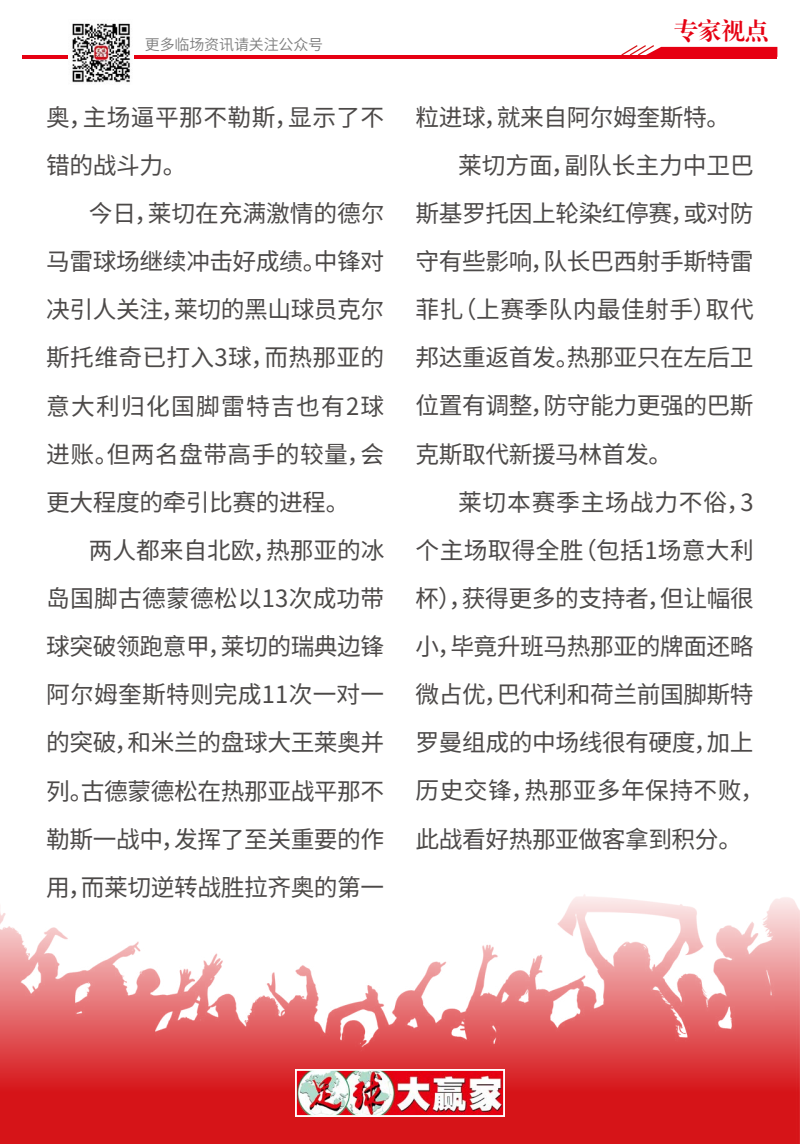
<style>
.page{position:relative;width:800px;height:1144px;background:#fff}
.page>*{position:absolute;margin:0;border:0;box-sizing:border-box;transform-origin:0 0}
.t1{font:23.75px/48.1px "Noto Sans Hans";letter-spacing:-.02em;color:#4c4948;text-align:justify}
.t2{font:23.75px/48.1px "Noto Sans Hans";letter-spacing:.015em;color:#4c4948}
.t3{font:23.75px "Noto Sans Hans";letter-spacing:.035em;color:#4c4948}
.t4{font:23.75px "CT Biao Song SJ";color:#e60012}
.t5{font:600 15px "Noto Sans Hans";letter-spacing:-.01em;color:#7d7d7d}
</style>
<div class="page">
<hr style="left:22px;top:55px;width:755px;height:4px;background:#e60012">
<svg style="left:621px;top:45px;width:156px;height:10px"></svg>
<img style="left:68px;top:23px;width:66px;height:60px">
<img style="left:0;top:894px;width:800px;height:250px">
<img style="left:298px;top:1072px;width:204px;height:42px">
<div style="left:295px;top:1069px;width:210px;height:48px;border:2px solid #fff"></div>
<p class="t5" style="left:145px;top:36px;width:180px">更多临场资讯请关注公众号</p>
<p class="t2" style="left:46px;top:94px;width:340px">奥，主场逼平那不勒斯，显示了不错的战斗力。</p>
<p class="t1" style="left:46px;top:190px;width:340px;text-indent:42px">今日，莱切在充满激情的德尔马雷球场继续冲击好成绩。中锋对决引人关注，莱切的黑山球员克尔斯托维奇已打入3球，而热那亚的意大利归化国脚雷特吉也有2球进账。但两名盘带高手的较量，会更大程度的牵引比赛的进程。</p>
<p class="t1" style="left:46px;top:527px;width:340px;text-indent:42px">两人都来自北欧，热那亚的冰岛国脚古德蒙德松以13次成功带球突破领跑意甲，莱切的瑞典边锋阿尔姆奎斯特则完成11次一对一的突破，和米兰的盘球大王莱奥并列。古德蒙德松在热那亚战平那不勒斯一战中，发挥了至关重要的作用，而莱切逆转战胜拉齐奥的第一</p>
<p class="t4" style="left:674px;top:19px;width:96px">专家视点</p>
<p class="t1" style="left:416px;top:93px;width:316px">粒进球，就来自阿尔姆奎斯特。</p>
<p class="t1" style="left:458px;top:142px;width:297px">莱切方面，副队长主力中卫巴</p>
<p class="t1" style="left:416px;top:190px;width:340px">斯基罗托因上轮染红停赛，或对防</p>
<p class="t1" style="left:416px;top:238px;width:340px">守有些影响，队长巴西射手斯特雷</p>
<p class="t2" style="left:416px;top:286px;width:340px">菲扎（上赛季队内最佳射手）取代</p>
<p class="t1" style="left:416px;top:334px;width:340px">邦达重返首发。热那亚只在左后卫</p>
<p class="t1" style="left:416px;top:382px;width:340px">位置有调整，防守能力更强的巴斯</p>
<p class="t1" style="left:416px;top:430px;width:258px">克斯取代新援马林首发。</p>
<p class="t3" style="left:458px;top:489px;width:297px">莱切本赛季主场战力不俗，3</p>
<p class="t2" style="left:416px;top:526px;width:340px">个主场取得全胜（包括1场意大利</p>
<p class="t1" style="left:416px;top:575px;width:340px">杯），获得更多的支持者，但让幅很</p>
<p class="t1" style="left:416px;top:623px;width:340px">小，毕竟升班马热那亚的牌面还略</p>
<p class="t1" style="left:416px;top:671px;width:340px">微占优，巴代利和荷兰前国脚斯特</p>
<p class="t1" style="left:416px;top:719px;width:340px">罗曼组成的中场线很有硬度，加上</p>
<p class="t2" style="left:416px;top:767px;width:350px">历史交锋，热那亚多年保持不败，</p>
<p class="t1" style="left:416px;top:815px;width:328px">此战看好热那亚做客拿到积分。</p>
</div>
